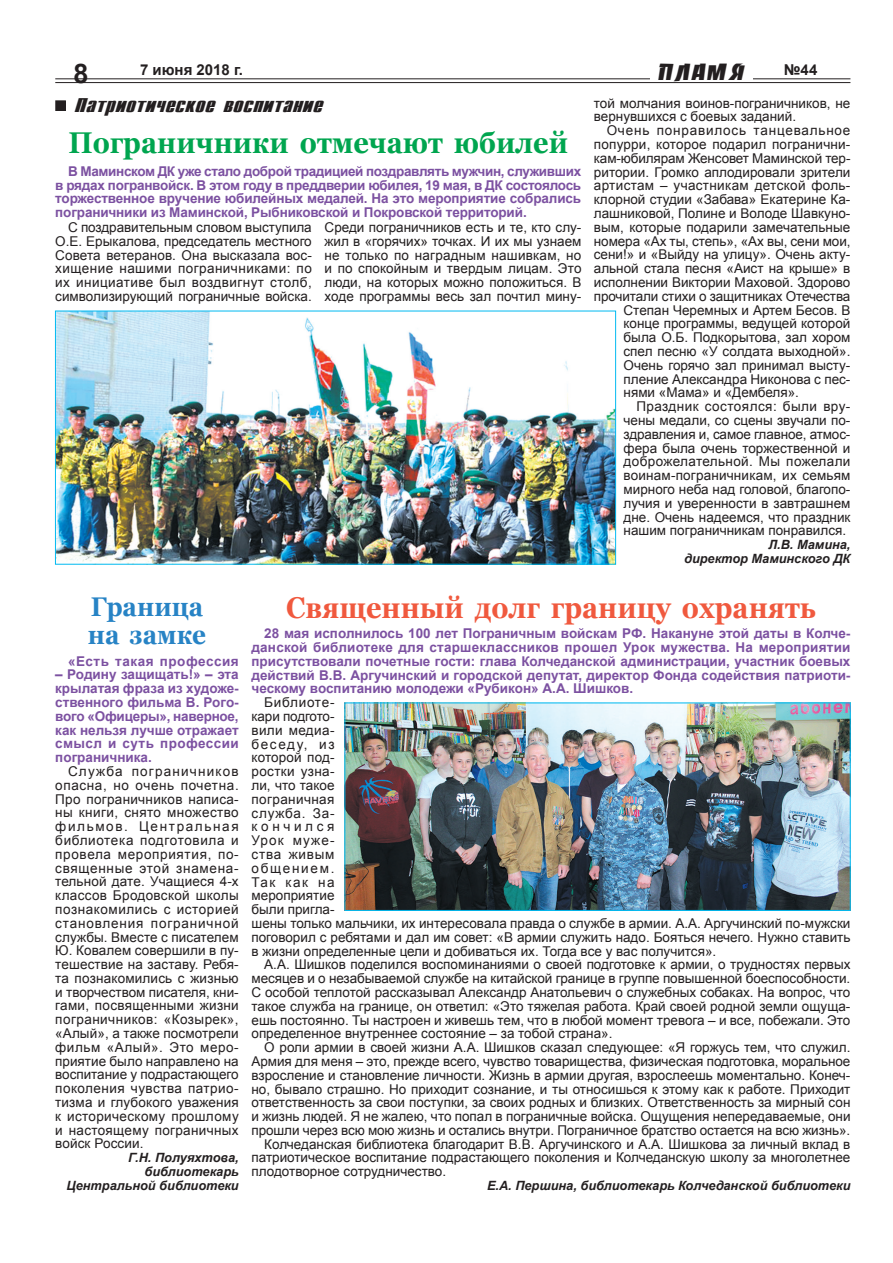
<style>
.page{position:relative;width:893px;height:1263px;background:#fff}
.page>*{position:absolute;margin:0;border:0;box-sizing:border-box;transform-origin:0 0}
.t1{font:700 30px "Georgia";color:#f0593e;scale:.9 1}
.t2{font:700 30px "Georgia";color:#00a54f;scale:.9 1}
.t3{font:700 27px/28.5px "Georgia";color:#2783c5;scale:.9 1}
.t4{font:700 27px "Arial";color:#231f20}
.t5{font:21px "Banco Normal";color:#231f20;scale:1.15 1}
.t6{font:italic 700 16.5px "Compact";color:#231f20;scale:1.4 1}
.t7{font:700 15px "Arial";color:#231f20}
.t8{font:13.5px/13.8px "Arial";color:#231f20;text-align:justify}
.t9{font:700 13.5px/13.8px "Arial";color:#7c51a1;text-align:justify}
.t10{font:13.5px "Arial";letter-spacing:.025em;color:#231f20}
.t11{font:13.5px "Arial";letter-spacing:.06em;color:#231f20}
.t12{font:13.5px "Arial";letter-spacing:.03em;color:#231f20}
.t13{font:13.5px "Arial";letter-spacing:.035em;color:#231f20}
.t14{font:700 13.5px "Arial";letter-spacing:.04em;color:#7c51a1}
.t15{font:italic 700 12.75px/13.8px "Arial";color:#231f20;text-align:right}
</style>
<div class="page">
<hr style="left:55px;top:78px;width:795px;height:1px;background:#231f20">
<hr style="left:55px;top:82px;width:795px;height:1px;background:#231f20">
<hr style="left:650px;top:77px;width:103px;height:3px;background:#fff">
<div style="left:56px;top:101px;width:9px;height:9px;background:#231f20"></div>
<div style="left:55px;top:100px;width:11px;height:11px;border:2px solid #231f20"></div>
<img style="left:57px;top:313px;width:557px;height:249px">
<div style="left:55px;top:311px;width:561px;height:253px;border:1px solid #00baf1"></div>
<img style="left:347px;top:705px;width:501px;height:204px">
<div style="left:345px;top:703px;width:505px;height:208px;border:1px solid #00baf1"></div>
<h2 class="t4" style="left:73px;top:56px;width:17px">8</h2>
<p class="t7" style="left:140px;top:59px;width:104px">7 июня 2018 г.</p>
<h3 class="t5" style="left:656px;top:59px;width:79px">ПЛАМЯ</h3>
<p class="t7" style="left:784px;top:59px;width:35px">№44</p>
<p class="t6" style="left:73px;top:95px;width:179px">Патриотическое воспитание</p>
<p class="t8" style="left:594px;top:96px;width:258px">той молчания воинов-пограничников, не вернувшихся с боевых заданий.</p>
<p class="t11" style="left:607px;top:122px;width:245px">Очень понравилось танцевальное</p>
<p class="t8" style="left:594px;top:138px;width:258px">попурри, которое подарил погранични-</p>
<p class="t8" style="left:594px;top:151px;width:258px">кам-юбилярам Женсовет Маминской тер-</p>
<p class="t8" style="left:594px;top:165px;width:258px">ритории. Громко аплодировали зрители</p>
<p class="t10" style="left:594px;top:177px;width:258px">артистам – участникам детской фоль-</p>
<p class="t8" style="left:594px;top:193px;width:258px">клорной студии «Забава» Екатерине Ка-</p>
<p class="t8" style="left:594px;top:207px;width:258px">лашниковой, Полине и Володе Шавкуно-</p>
<p class="t8" style="left:594px;top:220px;width:258px">вым, которые подарили замечательные</p>
<p class="t8" style="left:594px;top:234px;width:258px">номера «Ах ты, степь», «Ах вы, сени мои,</p>
<p class="t8" style="left:594px;top:248px;width:258px">сени!» и «Выйду на улицу». Очень акту-</p>
<p class="t8" style="left:594px;top:262px;width:258px">альной стала песня «Аист на крыше» в</p>
<p class="t8" style="left:594px;top:275px;width:258px">исполнении Виктории Маховой. Здорово</p>
<p class="t8" style="left:594px;top:289px;width:258px">прочитали стихи о защитниках Отечества</p>
<p class="t8" style="left:624px;top:303px;width:228px">Степан Черемных и Артем Бесов. В</p>
<p class="t8" style="left:624px;top:317px;width:228px">конце программы, ведущей которой</p>
<p class="t8" style="left:624px;top:331px;width:228px">была О.Б. Подкорытова, зал хором</p>
<p class="t8" style="left:624px;top:344px;width:228px">спел песню «У солдата выходной».</p>
<p class="t8" style="left:624px;top:358px;width:228px">Очень горячо зал принимал высту-</p>
<p class="t8" style="left:624px;top:372px;width:228px">пление Александра Никонова с пес-</p>
<p class="t8" style="left:624px;top:386px;width:177px">нями «Мама» и «Дембеля».</p>
<p class="t13" style="left:636px;top:398px;width:216px">Праздник состоялся: были вру-</p>
<p class="t8" style="left:624px;top:413px;width:228px">чены медали, со сцены звучали по-</p>
<p class="t8" style="left:624px;top:427px;width:228px">здравления и, самое главное, атмос-</p>
<p class="t8" style="left:624px;top:441px;width:228px">фера была очень торжественной и</p>
<p class="t12" style="left:624px;top:453px;width:228px">доброжелательной. Мы пожелали</p>
<p class="t8" style="left:624px;top:469px;width:228px">воинам-пограничникам, их семьям</p>
<p class="t8" style="left:624px;top:482px;width:228px">мирного неба над головой, благопо-</p>
<p class="t8" style="left:624px;top:496px;width:228px">лучия и уверенности в завтрашнем</p>
<p class="t8" style="left:624px;top:510px;width:228px">дне. Очень надеемся, что праздник</p>
<p class="t8" style="left:624px;top:524px;width:224px">нашим пограничникам понравился.</p>
<p class="t15" style="left:684px;top:538px;width:168px">Л.В. Мамина,<br>директор Маминского ДК</p>
<h1 class="t2" style="left:68px;top:124px;width:557px">Пограничники отмечают юбилей</h1>
<p class="t9" style="left:55px;top:165px;width:527px;text-indent:13px">В Маминском ДК уже стало доброй традицией поздравлять мужчин, служивших в рядах погранвойск. В этом году в преддверии юбилея, 19 мая, в ДК состоялось торжественное вручение юбилейных медалей. На это мероприятие собрались пограничники из Маминской, Рыбниковской и Покровской территорий.</p>
<p class="t8" style="left:55px;top:220px;width:258px;text-indent:13px">С поздравительным словом выступила О.Е. Ерыкалова, председатель местного Совета ветеранов. Она высказала вос&shy;хищение нашими пограничниками: по их инициативе был воздвигнут столб, символизирующий пограничные войска.</p>
<p class="t8" style="left:325px;top:220px;width:258px">Среди пограничников есть и те, кто слу&shy;жил в «горячих» точках. И их мы узнаем не только по наградным нашивкам, но и по спокойным и твердым лицам. Это люди, на которых можно положиться. В ходе программы весь зал почтил мину-</p>
<h2 class="t3" style="left:88px;top:592px;width:133px">Граница на замке</h2>
<p class="t14" style="left:68px;top:652px;width:172px">«Есть такая профессия</p>
<p class="t9" style="left:55px;top:668px;width:185px">– Родину защищать!» – эта крылатая фраза из художе&shy;ственного фильма В. Рого&shy;вого «Офицеры», наверное, как нельзя лучше отражает смысл и суть профессии пограничника.</p>
<p class="t8" style="left:55px;top:764px;width:185px;text-indent:13px">Служба пограничников опасна, но очень почетна.<br>Про пограничников написа&shy;ны книги, снято множество фильмов. Центральная библиотека подготовила и провела мероприятия, по&shy;священные этой знамена&shy;тельной дате. Учащиеся 4-х классов Бродовской школы познакомились с историей становления пограничной службы. Вместе с писателем Ю. Ковалем совершили в пу&shy;тешествие на заставу. Ребя&shy;та познакомились с жизнью и творчеством писателя, кни&shy;гами, посвященными жизни пограничников: «Козырек», «Алый», а также посмотрели фильм «Алый». Это меро&shy;приятие было направлено на воспитание у подрастающего поколения чувства патрио&shy;тизма и глубокого уважения к историческому прошлому и настоящему пограничных войск России.</p>
<p class="t15" style="left:67px;top:1151px;width:174px">Г.Н. Полуяхтова, библиотекарь<br>Центральной библиотеки</p>
<h1 class="t1" style="left:286px;top:588px;width:590px">Священный долг границу охранять</h1>
<p class="t9" style="left:251px;top:627px;width:600px;text-indent:13px">28 мая исполнилось 100 лет Пограничным войскам РФ. Накануне этой даты в Колче&shy;данской библиотеке для старшеклассников прошел Урок мужества. На мероприятии присутствовали почетные гости: глава Колчеданской администрации, участник боевых действий В.В. Аргучинский и городской депутат, директор Фонда содействия патриоти&shy;ческому воспитанию молодежи «Рубикон» А.А. Шишков.</p>
<p class="t8" style="left:251px;top:696px;width:600px;text-align:left;text-indent:13px">Библиоте-<br>кари подгото-<br>вили медиа-<br>беседу, из<br>которой под-<br>ростки узна-<br>ли, что такое<br>пограничная<br>служба. За-<br>кончился<br>Урок муже-<br>ства живым<br>общением.<br>Так как на<br>мероприятие<br>были пригла-<br>шены только мальчики, их интересовала правда о службе в армии. А.А. Аргучинский по-мужски поговорил с ребятами и дал им совет: «В армии служить надо. Бояться нечего. Нужно ставить в жизни определенные цели и добиваться их. Тогда все у вас получится».</p>
<p class="t8" style="left:251px;top:958px;width:600px;text-indent:13px">А.А. Шишков поделился воспоминаниями о своей подготовке к армии, о трудностях первых месяцев и о незабываемой службе на китайской границе в группе повышенной боеспособности.<br>С особой теплотой рассказывал Александр Анатольевич о служебных собаках. На вопрос, что такое служба на границе, он ответил: «Это тяжелая работа. Край своей родной земли ощуща&shy;ешь постоянно. Ты настроен и живешь тем, что в любой момент тревога – и все, побежали. Это определенное внутреннее состояние – за тобой страна».</p>
<p class="t8" style="left:264px;top:1040px;width:588px">О роли армии в своей жизни А.А. Шишков сказал следующее: «Я горжусь тем, что служил.</p>
<p class="t8" style="left:251px;top:1054px;width:600px">Армия для меня – это, прежде всего, чувство товарищества, физическая подготовка, моральное</p>
<p class="t8" style="left:251px;top:1068px;width:600px">взросление и становление личности. Жизнь в армии другая, взрослеешь моментально. Конеч-</p>
<p class="t8" style="left:251px;top:1082px;width:600px">но, бывало страшно. Но приходит сознание, и ты относишься к этому как к работе. Приходит</p>
<p class="t8" style="left:251px;top:1096px;width:600px">ответственность за свои поступки, за своих родных и близких. Ответственность за мирный сон</p>
<p class="t8" style="left:251px;top:1109px;width:601px">и жизнь людей. Я не жалею, что попал в пограничные войска. Ощущения непередаваемые, они</p>
<p class="t8" style="left:251px;top:1123px;width:600px">прошли через всю мою жизнь и остались внутри. Пограничное братство остается на всю жизнь».</p>
<p class="t8" style="left:264px;top:1137px;width:588px">Колчеданская библиотека благодарит В.В. Аргучинского и А.А. Шишкова за личный вклад в</p>
<p class="t8" style="left:251px;top:1151px;width:600px">патриотическое воспитание подрастающего поколения и Колчеданскую школу за многолетнее</p>
<p class="t8" style="left:251px;top:1165px;width:196px">плодотворное сотрудничество.</p>
<p class="t15" style="left:487px;top:1179px;width:365px">Е.А. Першина, библиотекарь Колчеданской библиотеки</p>
</div>
